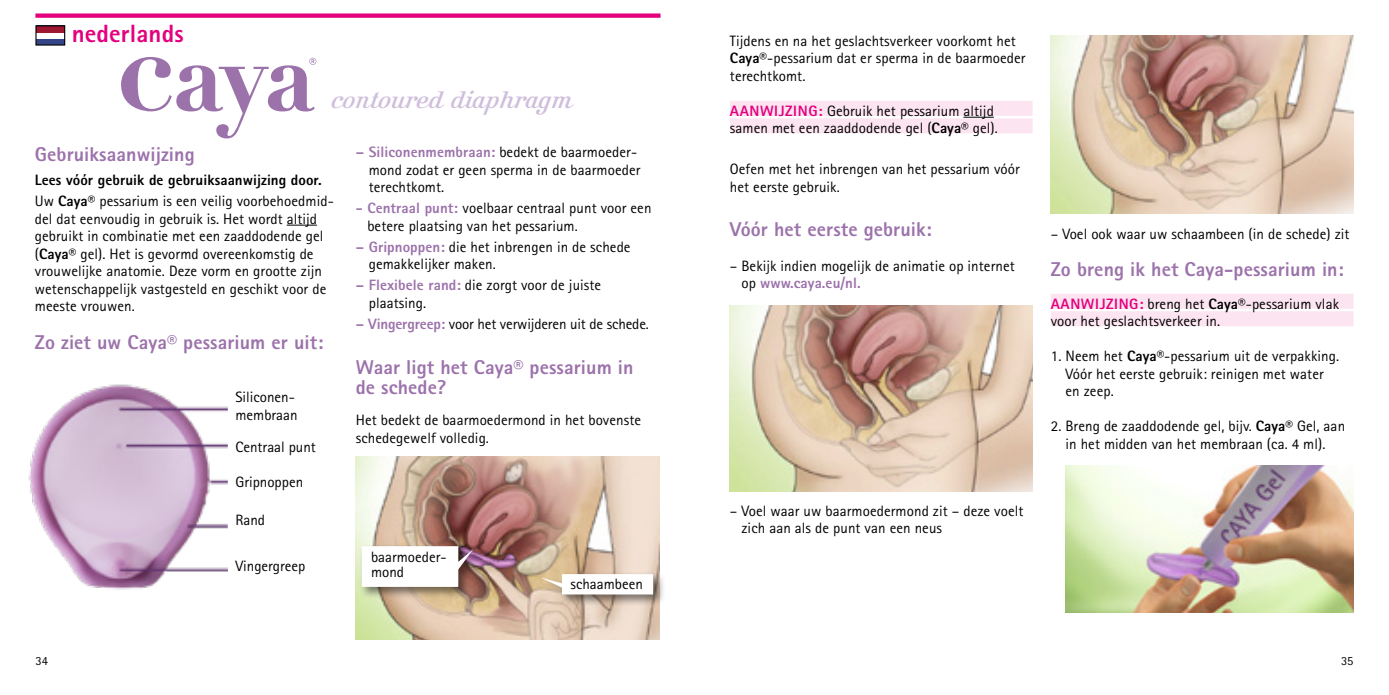
<style>
.page{position:relative;width:1389px;height:695px;background:#fff}
.page>*{position:absolute;margin:0;border:0;box-sizing:border-box;transform-origin:0 0}
.t1{font:25px "Kursivschrift Liegend";color:#d0bfdc}
.t2{font:800 25px "Rotis Sans Serif Pro";letter-spacing:.005em;color:#e4007d}
.t3{font:800 20px/20px "Rotis Sans Serif Pro";letter-spacing:.005em;color:#9c72ab}
.t4{font:15px/17.5px "Rotis Sans Serif Pro";letter-spacing:.005em;color:#000}
.t5{font:800 15px/21px "Rotis Sans Serif Pro";letter-spacing:.005em;color:#000}
.t6{font:12.5px "Rotis Sans Serif Pro";color:#000}
.s1{font-weight:400}
.s2{font-weight:800}
.s3{font-weight:800;color:#9c72ab}
.s4{font-weight:800;color:#e4007d}
</style>
<div class="page">
<hr style="left:287px;top:225px;width:30px;height:1px;background:#000">
<img style="left:356px;top:456px;width:303px;height:183px">
<div style="left:539px;top:571px;width:127px;height:36px;background:#000;opacity:.5"></div>
<svg style="left:540px;top:574px;width:113px;height:20px"></svg>
<div style="left:359px;top:543px;width:125px;height:56px;background:#000;opacity:.5"></div>
<svg style="left:362px;top:546px;width:111px;height:40px"></svg>
<div style="left:35px;top:13px;width:626px;height:5px;background:#e4007d"></div>
<svg style="left:121px;top:57px;width:195px;height:81px"></svg>
<div style="left:730px;top:101px;width:303px;height:15px;background:#fce5f1"></div>
<hr style="left:963px;top:117px;width:31px;height:1px;background:#000">
<div style="left:730px;top:118px;width:303px;height:15px;background:#fce5f1"></div>
<img style="left:730px;top:305px;width:303px;height:186px">
<div style="left:1051px;top:294px;width:303px;height:15px;background:#fce5f1"></div>
<div style="left:1051px;top:311px;width:303px;height:15px;background:#fce5f1"></div>
<img style="left:1051px;top:35px;width:303px;height:178px">
<img style="left:1066px;top:465px;width:287px;height:147px">
<img style="left:28px;top:384px;width:200px;height:205px">
<div style="left:36px;top:26px;width:29px;height:19px;background:#344687"></div>
<svg style="left:37px;top:32px;width:26px;height:7px"></svg>
<div style="left:36px;top:26px;width:29px;height:6px;background:#9f1833"></div>
<div style="left:35px;top:25px;width:30px;height:21px;border:1px solid #000"></div>
<h1 class="t2" style="left:72px;top:18px;width:113px">nederlands</h1>
<h1 class="t1" style="left:332px;top:86px;width:242px">contoured diaphragm</h1>
<h2 class="t3" style="left:35px;top:144px;width:161px">Gebruiksaanwijzing</h2>
<p class="t5" style="left:35px;top:169px;width:300px">Lees vóór gebruik de gebruiksaanwijzing door.<br><span class="s1">Uw</span> Caya® <span class="s1">pessarium is een veilig voorbehoedmid-</span></p>
<p class="t4" style="left:35px;top:210px;width:293px">del dat eenvoudig in gebruik is. Het wordt altijd gebruikt in combinatie met een zaaddodende gel (<span class="s2">Caya®</span> gel). Het is gevormd overeenkomstig de vrouwelijke anatomie. Deze vorm en grootte zijn wetenschappelijk vastgesteld en geschikt voor de meeste vrouwen.</p>
<h2 class="t3" style="left:35px;top:332px;width:290px">Zo ziet uw Caya® pessarium er uit:</h2>
<p class="t4" style="left:235px;top:388px;width:64px">Siliconen&shy;membraan</p>
<p class="t4" style="left:235px;top:438px;width:82px">Centraal punt</p>
<p class="t4" style="left:235px;top:473px;width:69px">Gripnoppen</p>
<p class="t4" style="left:235px;top:511px;width:31px">Rand</p>
<p class="t4" style="left:235px;top:557px;width:71px">Vingergreep</p>
<p class="t4" style="left:369px;top:143px;width:273px;text-indent:-13px"><span class="s3">– Siliconenmembraan:</span> bedekt de baarmoeder&shy;mond zodat er geen sperma in de baarmoeder terechtkomt.</p>
<p class="t4" style="left:367px;top:199px;width:286px;text-indent:-12px"><span class="s3">- Centraal punt:</span> voelbaar centraal punt voor een betere plaatsing van het pessarium.</p>
<p class="t4" style="left:369px;top:238px;width:263px;text-indent:-13px"><span class="s3">– Gripnoppen:</span> die het inbrengen in de schede gemakkelijker maken.</p>
<p class="t4" style="left:369px;top:277px;width:234px;text-indent:-13px"><span class="s3">– Flexibele rand:</span> die zorgt voor de juiste plaatsing.</p>
<p class="t4" style="left:356px;top:315px;width:295px"><span class="s3">– Vingergreep:</span> voor het verwijderen uit de schede.</p>
<h2 class="t3" style="left:356px;top:356px;width:279px">Waar ligt het Caya® pessarium in de schede?</h2>
<p class="t4" style="left:356px;top:411px;width:287px">Het bedekt de baarmoedermond in het bovenste schedegewelf volledig.</p>
<p class="t4" style="left:371px;top:549px;width:77px;line-height:15px">baarmoeder&shy;mond</p>
<p class="t4" style="left:570px;top:575px;width:74px">schaambeen</p>
<p class="t4" style="left:730px;top:32px;width:297px">Tijdens en na het geslachtsverkeer voorkomt het<br><span class="s2">Caya®</span>-pessarium dat er sperma in de baarmoeder terechtkomt.</p>
<p class="t4" style="left:730px;top:102px;width:269px"><span class="s4">AANWIJZING:</span> Gebruik het pessarium altijd samen met een zaaddodende gel (<span class="s2">Caya®</span> gel).</p>
<p class="t4" style="left:730px;top:161px;width:291px">Oefen met het inbrengen van het pessarium vóór het eerste gebruik.</p>
<h2 class="t3" style="left:730px;top:219px;width:203px">Vóór het eerste gebruik:</h2>
<p class="t4" style="left:741px;top:257px;width:275px;text-indent:-12px">– Bekijk indien mogelijk de animatie op internet op <span class="s3">www.caya.eu/nl.</span></p>
<p class="t4" style="left:741px;top:502px;width:284px;text-indent:-12px">– Voel waar uw baarmoedermond zit – deze voelt zich aan als de punt van een neus</p>
<p class="t4" style="left:1051px;top:225px;width:300px">– Voel ook waar uw schaambeen (in de schede) zit</p>
<h2 class="t3" style="left:1051px;top:259px;width:294px">Zo breng ik het Caya-pessarium in:</h2>
<p class="t4" style="left:1051px;top:295px;width:290px"><span class="s4">AANWIJZING:</span> breng het <span class="s2">Caya®</span>-pessarium vlak voor het geslachtsverkeer in.</p>
<p class="t4" style="left:1066px;top:347px;width:275px;text-indent:-15px">1. Neem het <span class="s2">Caya®</span>-pessarium uit de verpakking.<br>Vóór het eerste gebruik: reinigen met water en zeep.</p>
<p class="t4" style="left:1051px;top:417px;width:296px;text-align:center">2. Breng de zaaddodende gel, bijv. <span class="s2">Caya®</span> Gel, aan in het midden van het membraan (ca. 4 ml).</p>
<p class="t6" style="left:35px;top:653px;width:14px">34</p>
<p class="t6" style="left:1341px;top:653px;width:14px">35</p>
</div>
